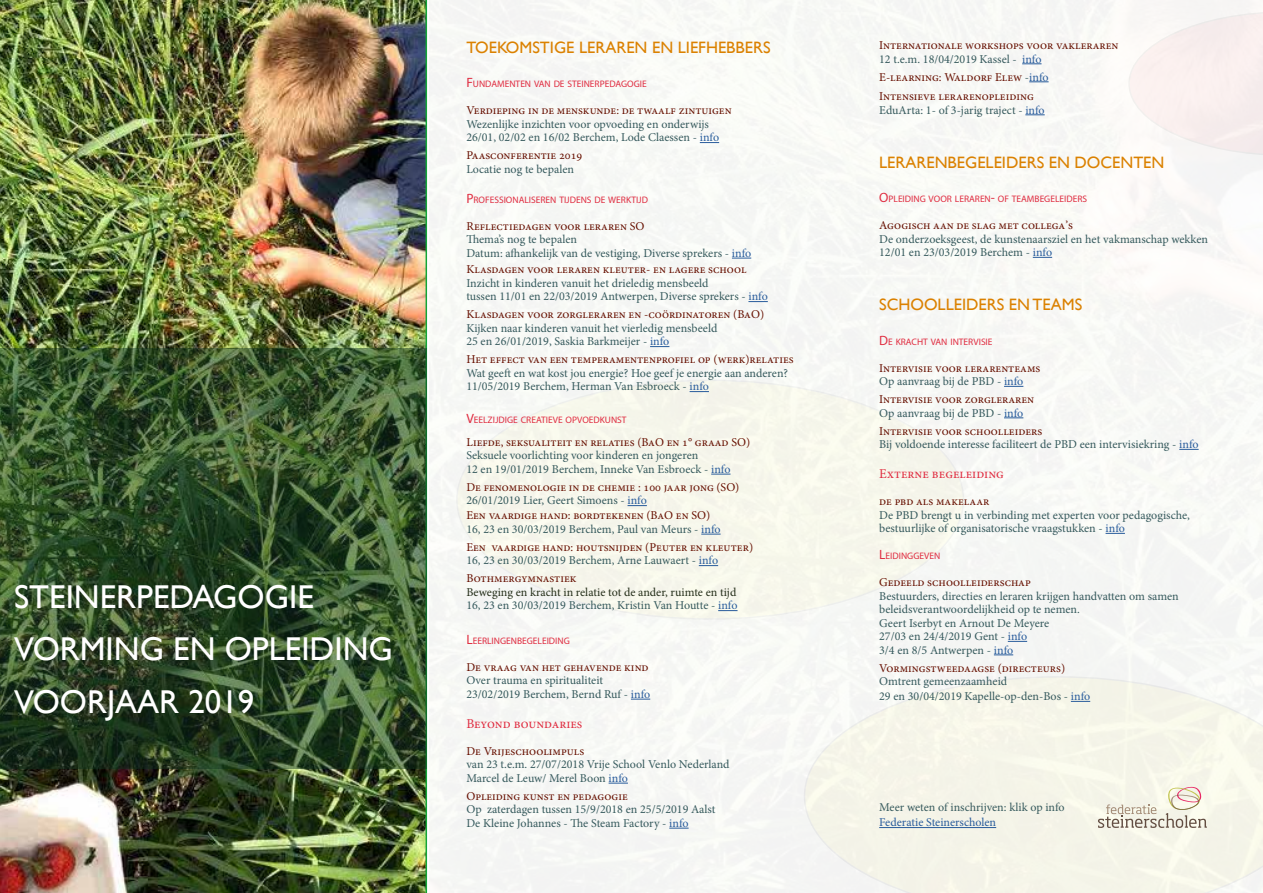
<style>
.page{position:relative;width:1263px;height:893px;background:#fff}
.page>*{position:absolute;margin:0;border:0;box-sizing:border-box;transform-origin:0 0}
.t1{font:33px/52.5px "Gill Sans";color:#fff}
.t2{font:16.5px "Gill Sans";color:#db8100}
.t3{font:16.5px "Gill Sans";color:#db8100}
.t4{font:13.5px "Minion Pro";color:#e02d41}
.t5{font:12px/13.5px "Minion Pro";color:#35595c}
.t6{font:12px/13.5px "Minion Pro";color:#660f00}
.t7{font:12px/13.5px "Minion Pro";color:#242e19}
.t8{font:12px "Minion Pro";color:#275b9b}
.t9{font:9.45px "Myriad Pro";color:#e02d41}
.s1{font-size:13.5px}
.s2{color:#275b9b}
.s3{color:#35595c}
.s4{color:#660f00}
</style>
<div class="page">
<img style="left:429px;top:0;width:834px;height:893px">
<img style="left:0;top:0;width:427px;height:893px">
<svg style="left:0;top:349px;width:426px;height:420px;background:#344e2b"></svg>
<svg style="left:700px;top:142px;width:19px;height:1px"></svg>
<svg style="left:732px;top:258px;width:19px;height:1px"></svg>
<svg style="left:748px;top:301px;width:20px;height:1px"></svg>
<svg style="left:650px;top:346px;width:19px;height:1px"></svg>
<svg style="left:690px;top:391px;width:19px;height:1px"></svg>
<svg style="left:711px;top:474px;width:19px;height:1px"></svg>
<svg style="left:627px;top:505px;width:20px;height:1px"></svg>
<svg style="left:701px;top:534px;width:20px;height:1px"></svg>
<svg style="left:699px;top:565px;width:19px;height:1px"></svg>
<svg style="left:718px;top:610px;width:19px;height:1px"></svg>
<svg style="left:631px;top:699px;width:19px;height:1px"></svg>
<svg style="left:609px;top:783px;width:19px;height:1px"></svg>
<svg style="left:669px;top:828px;width:20px;height:1px"></svg>
<svg style="left:1022px;top:64px;width:19px;height:1px"></svg>
<svg style="left:1029px;top:82px;width:19px;height:1px"></svg>
<svg style="left:1025px;top:115px;width:20px;height:1px"></svg>
<svg style="left:1033px;top:257px;width:19px;height:1px"></svg>
<svg style="left:1004px;top:386px;width:19px;height:1px"></svg>
<svg style="left:1004px;top:418px;width:19px;height:1px"></svg>
<svg style="left:1179px;top:449px;width:20px;height:1px"></svg>
<svg style="left:1105px;top:533px;width:20px;height:1px"></svg>
<svg style="left:1008px;top:641px;width:19px;height:1px"></svg>
<svg style="left:994px;top:655px;width:19px;height:1px"></svg>
<svg style="left:1071px;top:701px;width:19px;height:1px"></svg>
<hr style="left:879px;top:827px;width:117px;height:1px;background:#275b9b">
<svg style="left:1098px;top:787px;width:109px;height:41px;background:#e3ded0"></svg>
<svg style="left:1128px;top:11px;width:135px;height:145px"></svg>
<h1 class="t1" style="left:14px;top:570px;width:380px">STEINERPEDAGOGIE<br>VORMING EN OPLEIDING<br>VOORJAAR 2019</h1>
<h2 class="t3" style="left:466px;top:38px;width:306px">TOEKOMSTIGE LERAREN EN LIEFHEBBERS</h2>
<p class="t9" style="left:466px;top:78px;width:182px"><span class="s1">F</span>UNDAMENTEN VAN DE STEINERPEDAGOGIE</p>
<p class="t6" style="left:466px;top:104px;width:267px">Verdieping in de menskunde: de twaalf zintuigen</p>
<p class="t5" style="left:466px;top:117px;width:254px">Wezenlijke inzichten voor opvoeding en onderwijs<br>26/01, 02/02 en 16/02 Berchem, Lode Claessen - <span class="s2">info</span></p>
<p class="t6" style="left:466px;top:149px;width:118px">Paasconferentie 2019</p>
<p class="t5" style="left:466px;top:162px;width:109px">Locatie nog te bepalen</p>
<p class="t9" style="left:466px;top:194px;width:183px"><span class="s1">P</span>ROFESSIONALISEREN TIJDENS DE WERKTIJD</p>
<p class="t6" style="left:466px;top:219px;width:180px">Reflectiedagen voor leraren SO</p>
<p class="t5" style="left:466px;top:233px;width:286px">Thema’s nog te bepalen<br>Datum: afhankelijk van de vestiging, Diverse sprekers - <span class="s2">info</span></p>
<p class="t6" style="left:466px;top:263px;width:282px">Klasdagen voor leraren kleuter- en lagere school</p>
<p class="t5" style="left:466px;top:276px;width:303px">Inzicht in kinderen vanuit het drieledig mensbeeld<br>tussen 11/01 en 22/03/2019 Antwerpen, Diverse sprekers - <span class="s2">info</span></p>
<p class="t6" style="left:466px;top:308px;width:299px">Klasdagen voor zorgleraren en -coördinatoren (BaO)</p>
<p class="t5" style="left:466px;top:321px;width:253px">Kijken naar kinderen vanuit het vierledig mensbeeld<br>25 en 26/01/2019, Saskia Barkmeijer - <span class="s2">info</span></p>
<p class="t6" style="left:466px;top:353px;width:329px">Het effect van een temperamentenprofiel op (werk)relaties</p>
<p class="t5" style="left:466px;top:366px;width:323px">Wat geeft en wat kost jou energie? Hoe geef je energie aan anderen?<br>11/05/2019 Berchem, Herman Van Esbroeck - <span class="s2">info</span></p>
<p class="t9" style="left:466px;top:414px;width:162px"><span class="s1">V</span>EELZIJDIGE CREATIEVE OPVOEDKUNST</p>
<p class="t6" style="left:466px;top:435px;width:285px">Liefde, seksualiteit en relaties (BaO en 1° graad SO)</p>
<p class="t5" style="left:466px;top:449px;width:266px">Seksuele voorlichting voor kinderen en jongeren<br>12 en 19/01/2019 Berchem, Inneke Van Esbroeck - <span class="s2">info</span></p>
<p class="t6" style="left:466px;top:480px;width:275px">De fenomenologie in de chemie : 100 jaar jong (SO)<br><span class="s3">26/01/2019 Lier, Geert Simoens -</span> <span class="s2">info</span></p>
<p class="t5" style="left:466px;top:509px;width:256px"><span class="s4">Een vaardige hand: bordtekenen (BaO en SO)<br></span>16, 23 en 30/03/2019 Berchem, Paul van Meurs - <span class="s2">info</span></p>
<p class="t6" style="left:466px;top:540px;width:288px">Een vaardige hand: houtsnijden (Peuter en kleuter)<br><span class="s3">16, 23 en 30/03/2019 Berchem, Arne Lauwaert -</span> <span class="s2">info</span></p>
<p class="t6" style="left:466px;top:572px;width:112px">Bothmergymnastiek</p>
<p class="t7" style="left:466px;top:585px;width:273px">Beweging en kracht in relatie tot de ander, ruimte en tijd<br><span class="s3">16, 23 en 30/03/2019 Berchem, Kristin Van Houtte -</span> <span class="s2">info</span></p>
<p class="t9" style="left:466px;top:635px;width:105px"><span class="s1">L</span>EERLINGENBEGELEIDING</p>
<p class="t6" style="left:466px;top:660px;width:184px">De vraag van het gehavende kind</p>
<p class="t5" style="left:466px;top:674px;width:185px">Over trauma en spiritualiteit<br>23/02/2019 Berchem, Bernd Ruf - <span class="s2">info</span></p>
<p class="t4" style="left:466px;top:715px;width:118px">Beyond boundaries</p>
<p class="t6" style="left:466px;top:744px;width:119px">De Vrijeschoolimpuls</p>
<p class="t5" style="left:466px;top:758px;width:265px">van 23 t.e.m. 27/07/2018 Vrije School Venlo Nederland<br>Marcel de Leuw/ Merel Boon <span class="s2">info</span></p>
<p class="t6" style="left:466px;top:789px;width:163px">Opleiding kunst en pedagogie</p>
<p class="t5" style="left:466px;top:803px;width:251px">Op zaterdagen tussen 15/9/2018 en 25/5/2019 Aalst<br>De Kleine Johannes - The Steam Factory - <span class="s2">info</span></p>
<p class="t6" style="left:879px;top:39px;width:241px">Internationale workshops voor vakleraren<br><span class="s3">12 t.e.m. 18/04/2019 Kassel -</span> <span class="s2">info</span></p>
<p class="t6" style="left:879px;top:67px;width:171px;line-height:19.5px">E-learning: Waldorf Elew <span class="s3">-</span><span class="s2">info<br></span>Intensieve lerarenopleiding</p>
<p class="t5" style="left:879px;top:103px;width:167px">EduArta: 1- of 3-jarig traject - <span class="s2">info</span></p>
<h2 class="t2" style="left:879px;top:152px;width:287px">LERARENBEGELEIDERS EN DOCENTEN</h2>
<p class="t9" style="left:879px;top:193px;width:209px"><span class="s1">O</span>PLEIDING VOOR LERAREN<span class="s1">-</span> OF TEAMBEGELEIDERS</p>
<p class="t6" style="left:879px;top:219px;width:195px">Agogisch aan de slag met collega’s</p>
<p class="t5" style="left:879px;top:232px;width:330px">De onderzoeksgeest, de kunstenaarsziel en het vakmanschap wekken<br>12/01 en 23/03/2019 Berchem - <span class="s2">info</span></p>
<h2 class="t2" style="left:879px;top:295px;width:205px">SCHOOLLEIDERS EN TEAMS</h2>
<p class="t9" style="left:879px;top:336px;width:115px"><span class="s1">D</span>E KRACHT VAN INTERVISIE</p>
<p class="t6" style="left:879px;top:361px;width:163px">Intervisie voor lerarenteams<br><span class="s3">Op aanvraag bij de PBD -</span> <span class="s2">info</span></p>
<p class="t6" style="left:879px;top:393px;width:156px">Intervisie voor zorgleraren<br><span class="s3">Op aanvraag bij de PBD -</span> <span class="s2">info</span></p>
<p class="t5" style="left:879px;top:424px;width:321px"><span class="s4">Intervisie voor schoolleiders<br></span>Bij voldoende interesse faciliteert de PBD een intervisiekring - <span class="s2">info</span></p>
<p class="t4" style="left:879px;top:465px;width:126px">Externe begeleiding</p>
<p class="t6" style="left:879px;top:495px;width:112px">de pbd als makelaar</p>
<p class="t5" style="left:879px;top:508px;width:312px">De PBD brengt u in verbinding met experten voor pedagogische, bestuurlijke of organisatorische vraagstukken - <span class="s2">info</span></p>
<p class="t9" style="left:879px;top:550px;width:63px"><span class="s1">L</span>EIDINGGEVEN</p>
<p class="t6" style="left:879px;top:576px;width:153px">Gedeeld schoolleiderschap</p>
<p class="t5" style="left:879px;top:589px;width:301px">Bestuurders, directies en leraren krijgen handvatten om samen beleidsverantwoordelijkheid op te nemen.<br>Geert Iserbyt en Arnout De Meyere<br>27/03 en 24/4/2019 Gent - <span class="s2">info<br></span>3/4 en 8/5 Antwerpen - <span class="s2">info</span></p>
<p class="t6" style="left:879px;top:661px;width:187px">Vormingstweedaagse (directeurs)</p>
<p class="t5" style="left:879px;top:674px;width:213px;line-height:15px">Omtrent gemeenzaamheid<br>29 en 30/04/2019 Kapelle-op-den-Bos - <span class="s2">info</span></p>
<p class="t5" style="left:879px;top:801px;width:187px">Meer weten of inschrijven: klik op info</p>
<p class="t8" style="left:879px;top:814px;width:118px">Federatie Steinerscholen</p>
</div>
